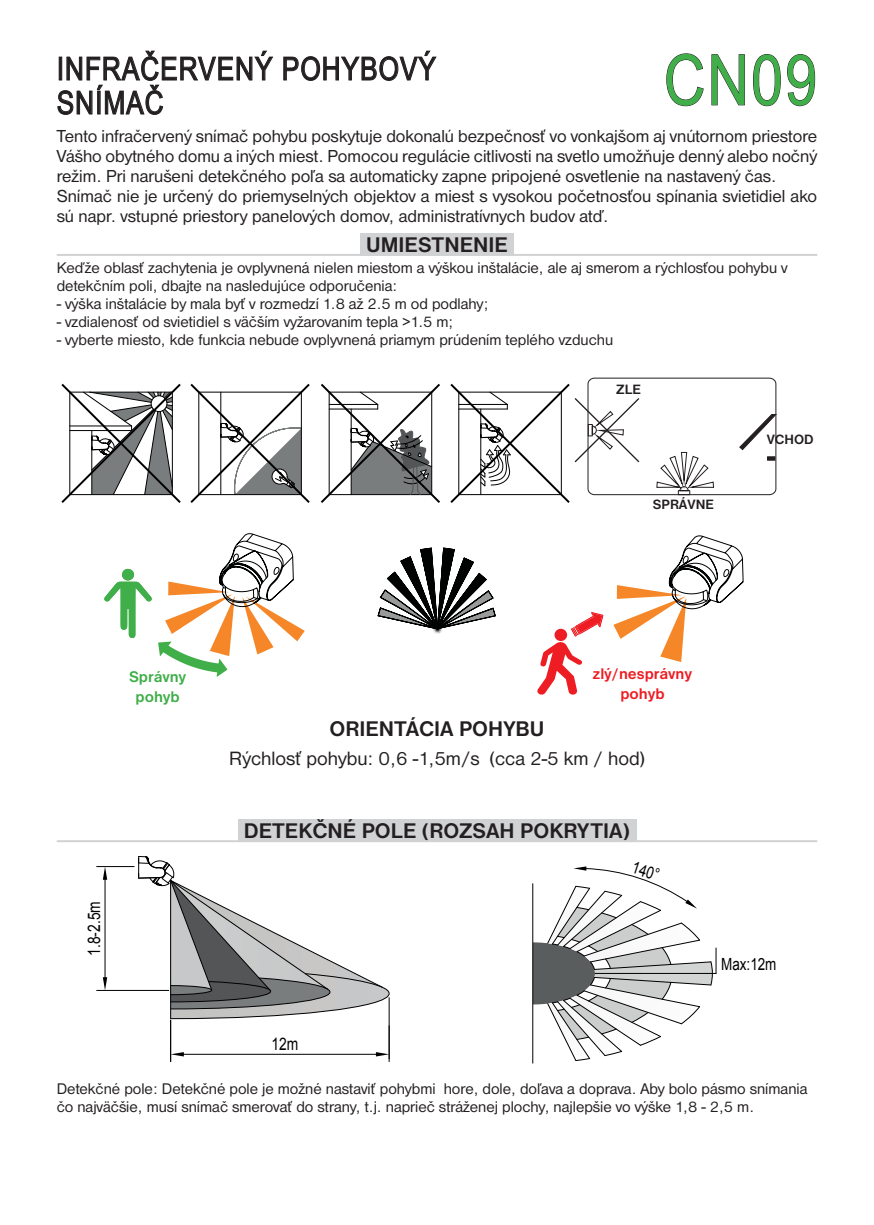
<style>
.page{position:relative;width:874px;height:1225px;background:#fff}
.page>*{position:absolute;margin:0;border:0;box-sizing:border-box;transform-origin:0 0}
.t1{font:70px "Arial Narrow";color:#40ae49}
.t2{font:32px/34px "Arial Narrow";letter-spacing:.03em;color:#231f20}
.t3{font:700 22px "Nimbus Sans DOT";color:#231f20}
.t4{font:20px "Nimbus Sans DOT";color:#231f20}
.t5{font:18px/20px "Nimbus Sans DOT";color:#231f20}
.t6{font:17.2px "Arial";color:#000001;scale:.8 1}
.t7{font:16.8px "Arial";color:#000001;scale:.8 1}
.t8{font:16px/18px "Nimbus Sans DOT";color:#231f20}
.t9{font:700 16px/20px "Nimbus Sans DOT";color:#ee1d23;text-align:center}
.t10{font:700 16px/20px "Nimbus Sans DOT";color:#40ae49;text-align:center}
.t11{font:700 14px "Nimbus Sans DOT";color:#231f20}
</style>
<div class="page">
<hr style="left:57px;top:254px;width:759px;height:2px;background:#d1d2d4">
<div style="left:360px;top:233px;width:153px;height:23px;background:#d1d2d4"></div>
<svg style="left:666px;top:53px;width:38px;height:54px"></svg>
<svg style="left:711px;top:54px;width:34px;height:52px"></svg>
<svg style="left:753px;top:54px;width:62px;height:53px"></svg>
<svg style="left:283px;top:50px;width:154px;height:31px"></svg>
<svg style="left:57px;top:50px;width:217px;height:65px"></svg>
<div style="left:237px;top:819px;width:399px;height:23px;background:#d1d2d4"></div>
<hr style="left:57px;top:840px;width:759px;height:2px;background:#d1d2d4">
<hr style="left:179px;top:1054px;width:201px;height:1px;background:#000001">
<svg style="left:376px;top:1052px;width:12px;height:4px"></svg>
<svg style="left:171px;top:1052px;width:13px;height:4px"></svg>
<hr style="left:170px;top:1020px;width:1px;height:41px;background:#000001">
<hr style="left:388px;top:997px;width:1px;height:64px;background:#000001">
<hr style="left:97px;top:866px;width:37px;height:1px;background:#000001">
<hr style="left:97px;top:990px;width:72px;height:1px;background:#000001">
<hr style="left:105px;top:875px;width:1px;height:106px;background:#000001">
<svg style="left:103px;top:977px;width:4px;height:13px"></svg>
<svg style="left:103px;top:866px;width:4px;height:13px"></svg>
<svg style="left:138px;top:856px;width:251px;height:163px"></svg>
<hr style="left:532px;top:883px;width:1px;height:180px;background:#000001">
<svg style="left:532px;top:866px;width:184px;height:194px"></svg>
<svg style="left:158px;top:533px;width:146px;height:144px"></svg>
<svg style="left:104px;top:568px;width:48px;height:70px"></svg>
<svg style="left:61px;top:384px;width:120px;height:119px"></svg>
<svg style="left:190px;top:384px;width:119px;height:119px"></svg>
<svg style="left:320px;top:377px;width:456px;height:317px"></svg>
<h2 class="t2" style="left:57px;top:51px;width:380px">INFRAČERVENÝ POHYBOVÝ<br>SNÍMAČ</h2>
<h1 class="t1" style="left:663px;top:29px;width:155px">CN09</h1>
<p class="t5" style="left:57px;top:127px;width:761px">Tento infračervený snímač pohybu poskytuje dokonalú bezpečnosť vo vonkajšom aj vnútornom priestore Vášho obytného domu a iných miest. Pomocou regulácie citlivosti na svetlo umožňuje denný alebo nočný režim. Pri narušeni detekčného poľa sa automaticky zapne pripojené osvetlenie na nastavený čas.<br>Snímač nie je určený do priemyselných objektov a miest s vysokou početnosťou spínania svietidiel ako sú napr. vstupné priestory panelových domov, administratívnych budov atď.</p>
<h3 class="t3" style="left:366px;top:232px;width:143px">UMIESTNENIE</h3>
<p class="t8" style="left:57px;top:259px;width:732px">Keďže oblasť zachytenia je ovplyvnená nielen miestom a výškou inštalácie, ale aj smerom a rýchlosťou pohybu v detekčním poli, dbajte na nasledujúce odporučenia:</p>
<p class="t8" style="left:57px;top:295px;width:433px">- výška inštalácie by mala byť v rozmedzí 1.8 až 2.5 m od podlahy;</p>
<p class="t8" style="left:57px;top:313px;width:398px">- vzdialenosť od svietidiel s väčším vyžarovaním tepla &gt;1.5 m;</p>
<p class="t8" style="left:57px;top:331px;width:557px">- vyberte miesto, kde funkcia nebude ovplyvnená priamym prúdením teplého vzduchu</p>
<p class="t11" style="left:616px;top:382px;width:26px">ZLE</p>
<p class="t11" style="left:652px;top:497px;width:62px">SPRÁVNE</p>
<p class="t11" style="left:766px;top:432px;width:48px">VCHOD</p>
<p class="t6" style="left:83px;top:955px;width:70px;rotate:-90deg">1.8-2.5m</p>
<p class="t10" style="left:129px;top:666px;width:59px">Správny pohyb</p>
<p class="t9" style="left:592px;top:664px;width:101px">zlý/nesprávny pohyb</p>
<h3 class="t3" style="left:329px;top:716px;width:216px">ORIENTÁCIA POHYBU</h3>
<p class="t4" style="left:229px;top:747px;width:417px">Rýchlosť pohybu: 0,6 -1,5m/s (cca 2-5 km / hod)</p>
<h3 class="t3" style="left:244px;top:818px;width:387px">DETEKČNÉ POLE (ROZSAH POKRYTIA)</h3>
<p class="t7" style="left:635px;top:856px;width:36px;rotate:18deg">140°</p>
<p class="t6" style="left:271px;top:1032px;width:35px">12m</p>
<p class="t7" style="left:720px;top:952px;width:71px">Max:12m</p>
<p class="t8" style="left:57px;top:1079px;width:751px">Detekčné pole: Detekčné pole je možné nastaviť pohybmi hore, dole, doľava a doprava. Aby bolo pásmo snímania čo najväčšie, musí snímač smerovať do strany, t.j. naprieč stráženej plochy, najlepšie vo výške 1,8 - 2,5 m.</p>
</div>
